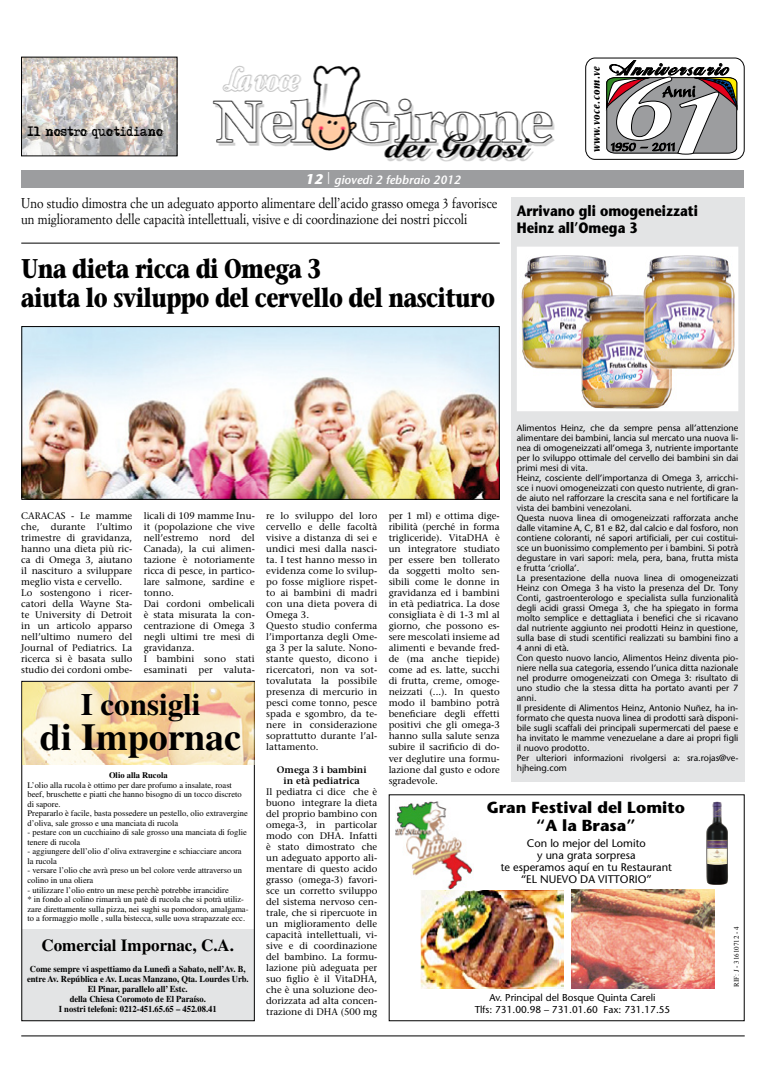
<style>
.page{position:relative;width:766px;height:1078px;background:#fff}
.page>*{position:absolute;margin:0;border:0;box-sizing:border-box;transform-origin:0 0}
.t1{font:700 38px "Times";color:#000}
.t2{font:700 31px "Times";color:#000}
.t3{font:700 27px/29px "Stone Serif";letter-spacing:-.03em;color:#000;scale:.8 1}
.t4{font:700 17px "Times";color:#000}
.t5{font:700 16px/18px "Stone Sans";color:#000;text-align:center}
.t6{font:700 15px/17px "Stone Sans";color:#000;scale:.87 1}
.t7{font:14px/16px "Simoncini Garamond";color:#000;scale:.89 1}
.t8{font:italic 600 12px "Stone Sans";color:#fff}
.t9{font:12px "Adler";letter-spacing:-.01em;color:#000;scale:.9 1}
.t10{font:11px/12px "Stone Sans";color:#000;text-align:center}
.t11{font:italic 700 11px "Stone Serif";color:#000;scale:.8 1}
.t12{font:10px/12px "Stone Sans";color:#000;text-align:center}
.t13{font:9.5px/11px "Stone Serif";color:#000}
.t14{font:9px/10px "Stone Sans";color:#000}
.t15{font:700 9px/10px "Times";color:#000;text-align:center;scale:.95 1}
.t16{font:8.5px/9.5px "Times";color:#000}
.t17{font:7px "Times New Roman";color:#000}
.s1{font-weight:700;font-size:14px}
.s2{font-weight:700}
.s3{font-weight:600}
</style>
<div class="page">
<div style="left:21px;top:170px;width:722px;height:17px;background:#9c9d9f"></div>
<img style="left:21px;top:66px;width:723px;height:96px">
<img style="left:23px;top:59px;width:152px;height:95px">
<hr style="left:21px;top:1035px;width:723px;height:1px;background:#000">
<svg style="left:605px;top:60px;width:132px;height:95px"></svg>
<div style="left:585px;top:57px;width:159px;height:103px;border:1px solid #000;border-radius:10px"></div>
<div style="left:511px;top:197px;width:233px;height:584px;background:#e3e4e5"></div>
<hr style="left:21px;top:242px;width:478px;height:1px;background:#000">
<img style="left:706px;top:801px;width:22px;height:84px">
<img style="left:571px;top:889px;width:143px;height:98px">
<img style="left:395px;top:801px;width:78px;height:88px">
<img style="left:421px;top:889px;width:142px;height:99px">
<div style="left:22px;top:928px;width:231px;height:92px;background:#e3e4e5"></div>
<div style="left:21px;top:680px;width:234px;height:340px;border:1px solid #000"></div>
<img style="left:23px;top:682px;width:232px;height:82px">
<img style="left:23px;top:328px;width:474px;height:169px">
<div style="left:21px;top:326px;width:478px;height:173px;border:1px solid #000"></div>
<img style="left:519px;top:249px;width:216px;height:159px">
<div style="left:516px;top:246px;width:222px;height:165px;border:2px solid #fff"></div>
<p class="t9" style="left:28px;top:127px;width:153px">Il nostro quotidiano</p>
<p class="t8" style="left:305px;top:172px;width:157px"><span class="s1">12</span> <sup>|</sup> giovedì 2 febbraio 2012</p>
<p class="t7" style="left:21px;top:195px;width:536px">Uno studio dimostra che un adeguato apporto alimentare dell’acido grasso omega 3 favorisce un miglioramento delle capacità intellettuali, visive e di coordinazione dei nostri piccoli</p>
<p class="t3" style="left:21px;top:254px;width:593px">Una dieta ricca di Omega 3<br>aiuta lo sviluppo del cervello del nascituro</p>
<p class="t11" style="left:589px;top:152px;width:109px;rotate:-90deg">www.voce.com.ve</p>
<p class="t6" style="left:516px;top:202px;width:210px">Arrivano gli omogeneizzati<br>Heinz all’Omega 3</p>
<p class="t13" style="left:21px;top:510px;width:113px">CARACAS - Le mamme che, durante l’ultimo trimestre di gravidanza, hanno una dieta più ric&shy;ca di Omega 3, aiutano il nascituro a sviluppare meglio vista e cervello.<br>Lo sostengono i ricer&shy;catori della Wayne Sta&shy;te University di Detroit in un articolo apparso nell’ultimo numero del<br>Journal of Pediatrics. La ricerca si è basata sullo studio dei cordoni ombe-</p>
<p class="t13" style="left:144px;top:510px;width:113px">licali di 109 mamme Inu&shy;it (popolazione che vive nell’estremo nord del<br>Canada), la cui alimen&shy;tazione è notoriamente ricca di pesce, in partico&shy;lare salmone, sardine e tonno.<br>Dai cordoni ombelicali è stata misurata la con&shy;centrazione di Omega 3 negli ultimi tre mesi di gravidanza.<br>I bambini sono stati esaminati per valuta-</p>
<p class="t2" style="left:81px;top:686px;width:121px">I consigli</p>
<p class="t1" style="left:40px;top:714px;width:203px">di Impornac</p>
<p class="t16" style="left:27px;top:770px;width:222px;text-indent:81px"><span class="s2">Olio alla Rucola<br></span>L’olio alla rucola è ottimo per dare profumo a insalate, roast beef, bruschette e piatti che hanno bisogno di un tocco discreto di sapore.<br>Prepararlo è facile, basta possedere un pestello, olio extravergine d’oliva, sale grosso e una manciata di rucola</p>
<p class="t16" style="left:27px;top:827px;width:221px">- pestare con un cucchiaino di sale grosso una manciata di foglie tenere di rucola</p>
<p class="t16" style="left:27px;top:846px;width:216px">- aggiungere dell’olio d’oliva extravergine e schiacciare ancora la rucola</p>
<p class="t16" style="left:27px;top:865px;width:216px">- versare l’olio che avrà preso un bel colore verde attraverso un colino in una oliera</p>
<p class="t16" style="left:27px;top:884px;width:222px">- utilizzare l’olio entro un mese perchè potrebbe irrancidire<br>* in fondo al colino rimarrà un patè di rucola che si potrà utiliz&shy;zare direttamente sulla pizza, nei sughi su pomodoro, amalgama&shy;to a formaggio molle , sulla bistecca, sulle uova strapazzate ecc.</p>
<p class="t4" style="left:41px;top:934px;width:194px">Comercial Impornac, C.A.</p>
<p class="t15" style="left:27px;top:963px;width:234px">Come sempre vi aspettiamo da Lunedì a Sabato, nell’Av. B, entre Av. República e Av. Lucas Manzano, Qta. Lourdes Urb.<br>El Pinar, parallelo all’ Estc.<br>della Chiesa Coromoto de El Paraíso.<br>I nostri telefoni: 0212-451.65.65 – 452.08.41</p>
<p class="t13" style="left:266px;top:510px;width:113px">re lo sviluppo del loro cervello e delle facoltà visive a distanza di sei e undici mesi dalla nasci&shy;ta. I test hanno messo in evidenza come lo svilup&shy;po fosse migliore rispet&shy;to ai bambini di madri con una dieta povera di<br>Omega 3.<br>Questo studio conferma l’importanza degli Ome&shy;ga 3 per la salute. Nono&shy;stante questo, dicono i ricercatori, non va sot&shy;tovalutata la possibile presenza di mercurio in pesci come tonno, pesce spada e sgombro, da te&shy;nere in considerazione soprattutto durante l’al&shy;lattamento.</p>
<p class="t13" style="left:266px;top:763px;width:113px;text-align:center"><span class="s3">Omega 3 i bambini<br>in età pediatrica<br></span>Il pediatra ci dice che è buono integrare la dieta del proprio bambino con omega-3, in particolar modo con DHA. Infatti è stato dimostrato che un adeguato apporto ali&shy;mentare di questo acido grasso (omega-3) favori&shy;sce un corretto sviluppo del sistema nervoso cen&shy;trale, che si ripercuote in un miglioramento delle capacità intellettuali, vi&shy;sive e di coordinazione del bambino. La formu&shy;lazione più adeguata per suo figlio è il VitaDHA, che è una soluzione deo&shy;dorizzata ad alta concen&shy;trazione di DHA (500 mg</p>
<p class="t13" style="left:388px;top:510px;width:113px;text-align:justify">per 1 ml) e ottima dige&shy;ribilità (perché in forma trigliceride). VitaDHA è un integratore studiato per essere ben tollerato da soggetti molto sen&shy;sibili come le donne in gravidanza ed i bambini in età pediatrica. La dose consigliata è di 1-3 ml al giorno, che possono es&shy;sere mescolati insieme ad alimenti e bevande fred&shy;de (ma anche tiepide) come ad es. latte, succhi di frutta, creme, omoge&shy;neizzati (...). In questo modo il bambino potrà beneficiare degli effetti positivi che gli omega-3 hanno sulla salute senza subire il sacrificio di do&shy;ver deglutire una formu&shy;lazione dal gusto e odore sgradevole.</p>
<p class="t14" style="left:516px;top:423px;width:223px">Alimentos Heinz, che da sempre pensa all’attenzione alimentare dei bambini, lancia sul mercato una nuova li&shy;nea di omogeneizzati all’omega 3, nutriente importante per lo sviluppo ottimale del cervello dei bambini sin dai primi mesi di vita.<br>Heinz, cosciente dell’importanza di Omega 3, arricchi&shy;sce i nuovi omogeneizzati con questo nutriente, di gran&shy;de aiuto nel rafforzare la crescita sana e nel fortificare la vista dei bambini venezolani.<br>Questa nuova linea di omogeneizzati rafforzata anche dalle vitamine A, C, B1 e B2, dal calcio e dal fosforo, non contiene coloranti, né sapori artificiali, per cui costitui&shy;sce un buonissimo complemento per i bambini. Si potrà degustare in vari sapori: mela, pera, bana, frutta mista e frutta ‘criolla’.<br>La presentazione della nuova linea di omogeneizzati Heinz con Omega 3 ha visto la presenza del Dr. Tony Conti, gastroenterologo e specialista sulla funzionalità degli acidi grassi Omega 3, che ha spiegato in forma molto semplice e dettagliata i benefici che si ricavano dal nutriente aggiunto nei prodotti Heinz in questione, sulla base di studi scentifici realizzati su bambini fino a 4 anni di età.<br>Con questo nuovo lancio, Alimentos Heinz diventa pio&shy;niere nella sua categoria, essendo l’unica ditta nazionale nel produrre omogeneizzati con Omega 3: risultato di uno studio che la stessa ditta ha portato avanti per 7 anni.<br>Il presidente di Alimentos Heinz, Antonio Nuñez, ha in&shy;formato che questa nuova linea di prodotti sarà disponi&shy;bile sugli scaffali dei principali supermercati del paese e ha invitato le mamme venezuelane a dare ai propri figli il nuovo prodotto.<br>Per ulteriori informazioni rivolgersi a: sra.rojas@ve&shy;hjheing.com</p>
<p class="t5" style="left:486px;top:798px;width:200px">Gran Festival del Lomito “A la Brasa”</p>
<p class="t10" style="left:500px;top:836px;width:173px">Con lo mejor del Lomito<br>y una grata sorpresa<br>te esperamos aquí en tu Restaurant “EL NUEVO DA VITTORIO”</p>
<p class="t12" style="left:474px;top:990px;width:197px">Av. Principal del Bosque Quinta Careli<br>Tlfs: 731.00.98 – 731.01.60 Fax: 731.17.55</p>
<p class="t17" style="left:731px;top:986px;width:62px;rotate:-90deg">RIF: J - 31610712 - 4</p>
</div>
